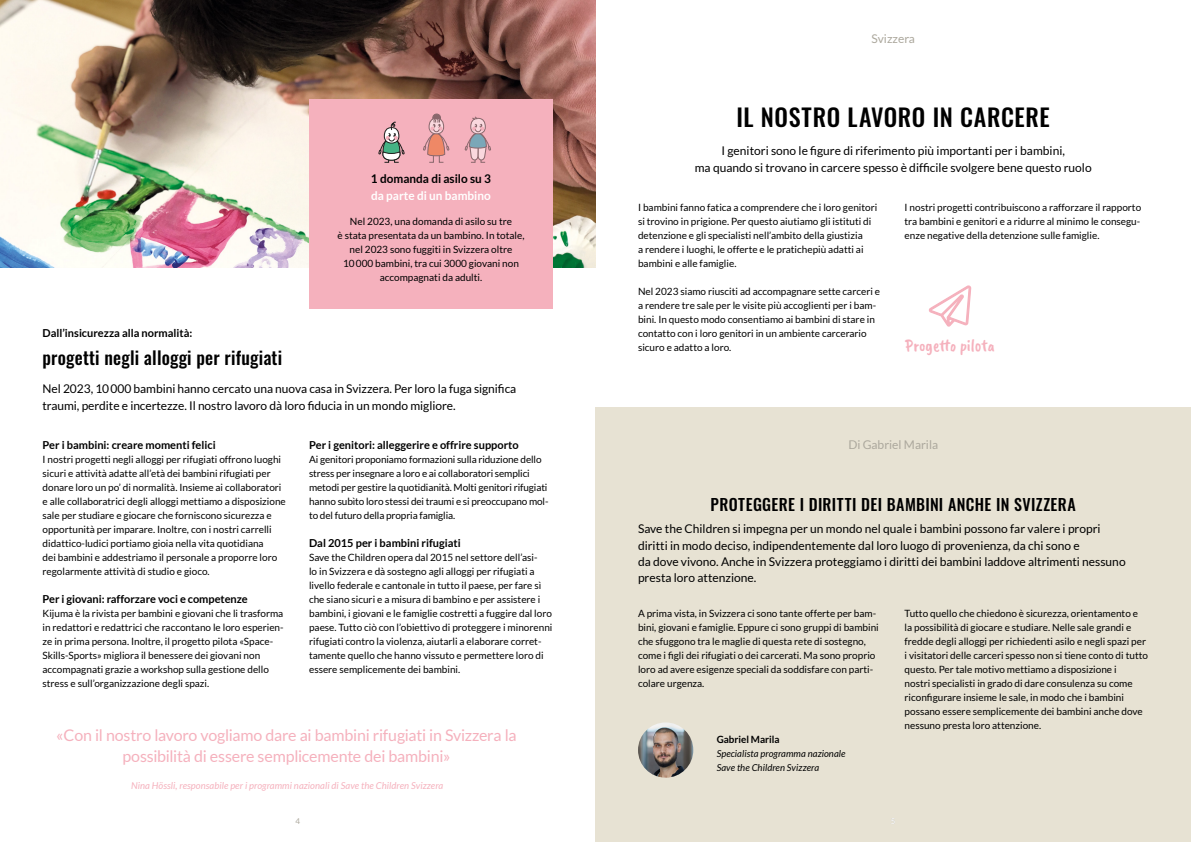
<style>
.page{position:relative;width:1191px;height:842px;background:#fff}
.page>*{position:absolute;margin:0;border:0;box-sizing:border-box;transform-origin:0 0}
.t1{font:500 24px "Oswald";letter-spacing:.025em;color:#000}
.t2{font:500 18px "Oswald";letter-spacing:.01em;color:#000}
.t3{font:17.3px "Caveat Brush";color:#f5b1bd}
.t4{font:16px/21px "Lato";letter-spacing:-.015em;color:#f5b1bd;text-align:center}
.t5{font:500 16px "Oswald";letter-spacing:.025em;color:#000}
.t6{font:12px/16.2px "Lato";color:#000}
.t7{font:12px "Lato";color:#aca89d}
.t8{font:700 12px "Lato";color:#000}
.t9{font:700 12px "Lato";color:#fff}
.t10{font:700 11px "Lato";color:#000}
.t11{font:10px/14px "Lato";color:#000}
.t12{font:700 10px "Lato";color:#000}
.t13{font:italic 9.5px "Lato";letter-spacing:.005em;color:#f5b1bd}
.t14{font:italic 9.5px/14px "Lato";letter-spacing:.005em;color:#000}
.t15{font:8px "Lato";color:#aca89d}
.t16{font:700 8px "Lato";color:#fff}
</style>
<div class="page">
<div style="left:595px;top:407px;width:596px;height:435px;background:#e7e2d3"></div>
<img style="left:0;top:0;width:595px;height:268px">
<div style="left:309px;top:99px;width:244px;height:210px;background:#f5b1bd"></div>
<img style="left:638px;top:722px;width:55px;height:56px;border-radius:28px">
<svg style="left:378px;top:122px;width:26px;height:41px"></svg>
<svg style="left:423px;top:113px;width:68px;height:50px"></svg>
<svg style="left:929px;top:285px;width:43px;height:42px"></svg>
<p class="t8" style="left:371px;top:172px;width:122px">1 domanda di asilo su 3</p>
<p class="t9" style="left:371px;top:188px;width:121px">da parte di un bambino</p>
<p class="t11" style="left:337px;top:215px;width:188px;text-align:center">Nel 2023, una domanda di asilo su tre<br>è stata presentata da un bambino. In totale, nel 2023 sono fuggiti in Svizzera oltre 10000 bambini, tra cui 3000 giovani non accompagnati da adulti.</p>
<p class="t10" style="left:43px;top:327px;width:151px">Dall’insicurezza alla normalità:</p>
<h2 class="t2" style="left:43px;top:342px;width:241px">progetti negli alloggi per rifugiati</h2>
<p class="t6" style="left:43px;top:381px;width:475px">Nel 2023, 10000 bambini hanno cercato una nuova casa in Svizzera. Per loro la fuga significa traumi, perdite e incertezze. Il nostro lavoro dà loro fiducia in un mondo migliore.</p>
<p class="t10" style="left:43px;top:439px;width:175px">Per i bambini: creare momenti felici</p>
<p class="t11" style="left:43px;top:453px;width:245px">I nostri progetti negli alloggi per rifugiati offrono luoghi sicuri e attività adatte all’età dei bambini rifugiati per donare loro un po’ di normalità. Insieme ai collaboratori e alle collaboratrici degli alloggi mettiamo a disposizione sale per studiare e giocare che forniscono sicurezza e opportunità per imparare. Inoltre, con i nostri carrelli didattico-ludici portiamo gioia nella vita quotidiana<br>dei bambini e addestriamo il personale a proporre loro regolarmente attività di studio e gioco.</p>
<p class="t10" style="left:43px;top:593px;width:207px">Per i giovani: rafforzare voci e competenze</p>
<p class="t11" style="left:43px;top:607px;width:243px">Kijuma è la rivista per bambini e giovani che li trasforma in redattori e redattrici che raccontano le loro esperien&shy;ze in prima persona. Inoltre, il progetto pilota «Space-Skills-Sports» migliora il benessere dei giovani non accompagnati grazie a workshop sulla gestione dello stress e sull’organizzazione degli spazi.</p>
<p class="t10" style="left:309px;top:439px;width:211px">Per i genitori: alleggerire e offrire supporto</p>
<p class="t11" style="left:309px;top:453px;width:241px">Ai genitori proponiamo formazioni sulla riduzione dello stress per insegnare a loro e ai collaboratori semplici metodi per gestire la quotidianità. Molti genitori rifugiati hanno subìto loro stessi dei traumi e si preoccupano mol&shy;to del futuro della propria famiglia.</p>
<p class="t10" style="left:309px;top:537px;width:153px">Dal 2015 per i bambini rifugiati</p>
<p class="t11" style="left:309px;top:551px;width:245px">Save the Children opera dal 2015 nel settore dell’asi-<br>lo in Svizzera e dà sostegno agli alloggi per rifugiati a livello federale e cantonale in tutto il paese, per fare sì che siano sicuri e a misura di bambino e per assistere i bambini, i giovani e le famiglie costretti a fuggire dal loro paese. Tutto ciò con l’obiettivo di proteggere i minorenni rifugiati contro la violenza, aiutarli a elaborare corret&shy;tamente quello che hanno vissuto e permettere loro di essere semplicemente dei bambini.</p>
<h3 class="t4" style="left:56px;top:725px;width:462px">«Con il nostro lavoro vogliamo dare ai bambini rifugiati in Svizzera la possibilità di essere semplicemente dei bambini»</h3>
<p class="t13" style="left:131px;top:781px;width:314px">Nina Hössli, responsabile per i programmi nazionali di Save the Children Svizzera</p>
<p class="t15" style="left:295px;top:816px;width:6px">4</p>
<p class="t7" style="left:871px;top:32px;width:45px">Svizzera</p>
<h1 class="t1" style="left:736px;top:96px;width:315px">IL NOSTRO LAVORO IN CARCERE</h1>
<p class="t6" style="left:695px;top:143px;width:398px;text-align:center">I genitori sono le figure di riferimento più importanti per i bambini,<br>ma quando si trovano in carcere spesso è difficile svolgere bene questo ruolo</p>
<p class="t11" style="left:638px;top:201px;width:241px">I bambini fanno fatica a comprendere che i loro genitori si trovino in prigione. Per questo aiutiamo gli istituti di detenzione e gli specialisti nell’ambito della giustizia<br>a rendere i luoghi, le offerte e le pratichepiù adatti ai bambini e alle famiglie.</p>
<p class="t11" style="left:638px;top:285px;width:243px">Nel 2023 siamo riusciti ad accompagnare sette carceri e a rendere tre sale per le visite più accoglienti per i bam&shy;bini. In questo modo consentiamo ai bambini di stare in contatto con i loro genitori in un ambiente carcerario sicuro e adatto a loro.</p>
<p class="t11" style="left:904px;top:201px;width:238px;text-align:justify">I nostri progetti contribuiscono a rafforzare il rapporto tra bambini e genitori e a ridurre al minimo le consegu&shy;enze negative della detenzione sulle famiglie.</p>
<h3 class="t3" style="left:905px;top:335px;width:91px">Progetto pilota</h3>
<p class="t7" style="left:848px;top:438px;width:91px">Di Gabriel Marila</p>
<h3 class="t5" style="left:710px;top:490px;width:367px">PROTEGGERE I DIRITTI DEI BAMBINI ANCHE IN SVIZZERA</h3>
<p class="t6" style="left:638px;top:521px;width:489px">Save the Children si impegna per un mondo nel quale i bambini possono far valere i propri diritti in modo deciso, indipendentemente dal loro luogo di provenienza, da chi sono e<br>da dove vivono. Anche in Svizzera proteggiamo i diritti dei bambini laddove altrimenti nessuno presta loro attenzione.</p>
<p class="t11" style="left:638px;top:607px;width:242px">A prima vista, in Svizzera ci sono tante offerte per bam&shy;bini, giovani e famiglie. Eppure ci sono gruppi di bambini che sfuggono tra le maglie di questa rete di sostegno, come i figli dei rifugiati o dei carcerati. Ma sono proprio loro ad avere esigenze speciali da soddisfare con parti&shy;colare urgenza.</p>
<p class="t11" style="left:904px;top:607px;width:245px">Tutto quello che chiedono è sicurezza, orientamento e la possibilità di giocare e studiare. Nelle sale grandi e fredde degli alloggi per richiedenti asilo e negli spazi per i visitatori delle carceri spesso non si tiene conto di tutto questo. Per tale motivo mettiamo a disposizione i<br>nostri specialisti in grado di dare consulenza su come riconfigurare insieme le sale, in modo che i bambini possano essere semplicemente dei bambini anche dove nessuno presta loro attenzione.</p>
<p class="t12" style="left:716px;top:734px;width:64px">Gabriel Marila</p>
<p class="t14" style="left:716px;top:747px;width:130px">Specialista programma nazionale<br>Save the Children Svizzera</p>
<p class="t16" style="left:891px;top:816px;width:6px">5</p>
</div>
